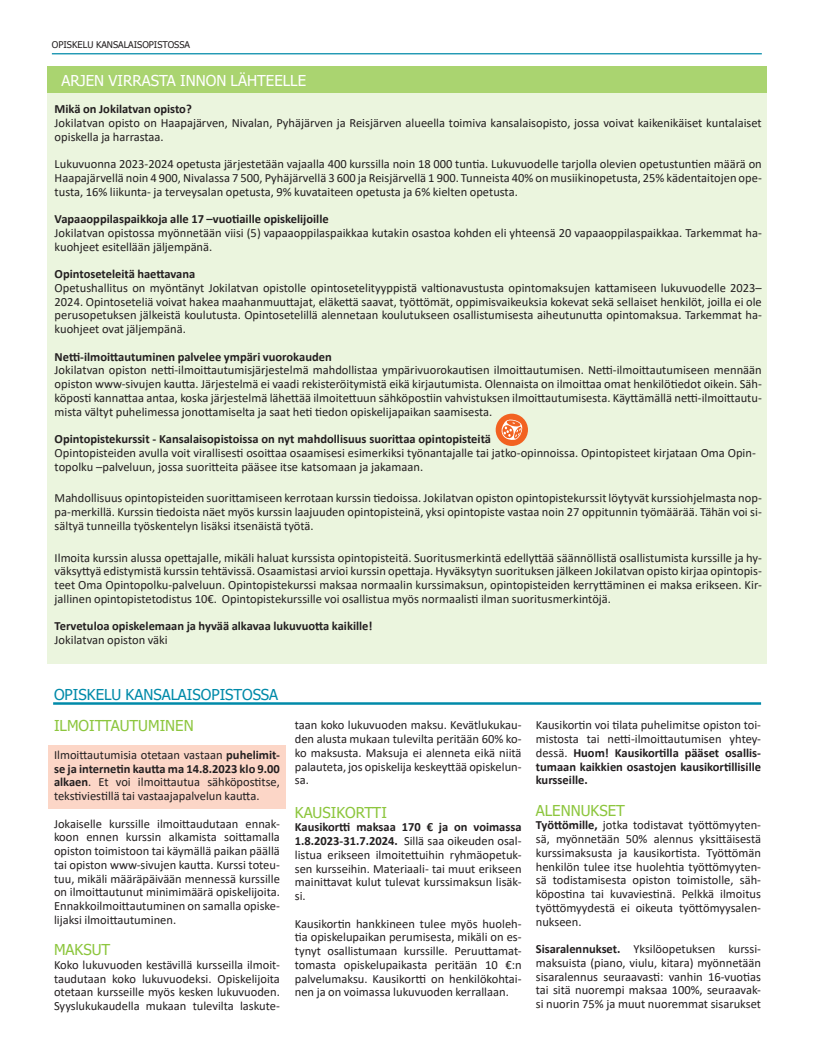
<style>
.page{position:relative;width:815px;height:1063px;background:#fff}
.page>*{position:absolute;margin:0;border:0;box-sizing:border-box;transform-origin:0 0}
.väliotsikko_pienempi{font:15px "Tahoma";color:#8dc63e}
.väliotsikko_pienempi-2{font:15px "Tahoma";color:#fff}
.väliotsikko_pienempi-3{font:15px "Tahoma";color:#008aa9}
.leipis{font:12.5px/13.8px "Calibri";color:#231f20;text-align:justify}
.leipis-2{font:700 12.5px "Calibri";color:#231f20}
.t1{font:9.25px "Tahoma";color:#231f20}
.s1{font-weight:700}
</style>
<div class="page">
<div style="left:48px;top:745px;width:237px;height:64px;background:#fcd6c7"></div>
<div style="left:47px;top:66px;width:720px;height:27px;background:#aad470"></div>
<div style="left:47px;top:93px;width:720px;height:570px;background:#ebf5de"></div>
<hr style="left:52px;top:53px;width:710px;height:1px;background:#008aa9">
<div style="left:496px;top:414px;width:32px;height:32px;background:#f26221;border-radius:50%"></div>
<svg style="left:501px;top:420px;width:22px;height:20px"></svg>
<hr style="left:53px;top:702px;width:708px;height:3px;background:#008aa9">
<p class="t1" style="left:52px;top:39px;width:140px">OPISKELU KANSALAISOPISTOSSA</p>
<p class="väliotsikko_pienempi-2" style="left:61px;top:70px;width:246px">ARJEN VIRRASTA INNON LÄHTEELLE</p>
<p class="leipis-2" style="left:55px;top:100px;width:139px">Mikä on Jokilatvan opisto?</p>
<p class="leipis" style="left:55px;top:116px;width:709px">Jokilatvan opisto on Haapajärven, Nivalan, Pyhäjärven ja Reisjärven alueella toimiva kansalaisopisto, jossa voivat kaikenikäiset kuntalaiset opiskella ja harrastaa.</p>
<p class="leipis" style="left:55px;top:157px;width:709px">Lukuvuonna 2023-2024 opetusta järjestetään vajaalla 400 kurssilla noin 18 000 tuntia. Lukuvuodelle tarjolla olevien opetustuntien määrä on Haapajärvellä noin 4 900, Nivalassa 7 500, Pyhäjärvellä 3 600 ja Reisjärvellä 1 900. Tunneista 40% on musiikinopetusta, 25% kädentaitojen ope&shy;tusta, 16% liikunta- ja terveysalan opetusta, 9% kuvataiteen opetusta ja 6% kielten opetusta.</p>
<p class="leipis-2" style="left:55px;top:210px;width:276px">Vapaaoppilaspaikkoja alle 17 –vuotiaille opiskelijoille</p>
<p class="leipis" style="left:55px;top:226px;width:709px">Jokilatvan opistossa myönnetään viisi (5) vapaaoppilaspaikkaa kutakin osastoa kohden eli yhteensä 20 vapaaoppilaspaikkaa. Tarkemmat ha&shy;kuohjeet esitellään jäljempänä.</p>
<p class="leipis-2" style="left:55px;top:265px;width:142px">Opintoseteleitä haettavana</p>
<p class="leipis" style="left:55px;top:281px;width:709px">Opetushallitus on myöntänyt Jokilatvan opistolle opintosetelityyppistä valtionavustusta opintomaksujen kattamiseen lukuvuodelle 2023– 2024. Opintoseteliä voivat hakea maahanmuuttajat, eläkettä saavat, työttömät, oppimisvaikeuksia kokevat sekä sellaiset henkilöt, joilla ei ole perusopetuksen jälkeistä koulutusta. Opintosetelillä alennetaan koulutukseen osallistumisesta aiheutunutta opintomaksua. Tarkemmat ha&shy;kuohjeet ovat jäljempänä.</p>
<p class="leipis-2" style="left:55px;top:348px;width:279px">Netti-ilmoittautuminen palvelee ympäri vuorokauden</p>
<p class="leipis" style="left:55px;top:363px;width:709px">Jokilatvan opiston netti-ilmoittautumisjärjestelmä mahdollistaa ympärivuorokautisen ilmoittautumisen. Netti-ilmoittautumiseen mennään opiston www-sivujen kautta. Järjestelmä ei vaadi rekisteröitymistä eikä kirjautumista. Olennaista on ilmoittaa omat henkilötiedot oikein. Säh&shy;köposti kannattaa antaa, koska järjestelmä lähettää ilmoitettuun sähköpostiin vahvistuksen ilmoittautumisesta. Käyttämällä netti-ilmoittautu&shy;mista vältyt puhelimessa jonottamiselta ja saat heti tiedon opiskelijapaikan saamisesta.</p>
<p class="leipis-2" style="left:55px;top:430px;width:438px">Opintopistekurssit - Kansalaisopistoissa on nyt mahdollisuus suorittaa opintopisteitä</p>
<p class="leipis" style="left:55px;top:446px;width:703px">Opintopisteiden avulla voit virallisesti osoittaa osaamisesi esimerkiksi työnantajalle tai jatko-opinnoissa. Opintopisteet kirjataan Oma Opin&shy;topolku –palveluun, jossa suoritteita pääsee itse katsomaan ja jakamaan.</p>
<p class="leipis" style="left:55px;top:491px;width:709px">Mahdollisuus opintopisteiden suorittamiseen kerrotaan kurssin tiedoissa. Jokilatvan opiston opintopistekurssit löytyvät kurssiohjelmasta nop&shy;pa-merkillä. Kurssin tiedoista näet myös kurssin laajuuden opintopisteinä, yksi opintopiste vastaa noin 27 oppitunnin työmäärää. Tähän voi si&shy;sältyä tunneilla työskentelyn lisäksi itsenäistä työtä.</p>
<p class="leipis" style="left:55px;top:550px;width:709px">Ilmoita kurssin alussa opettajalle, mikäli haluat kurssista opintopisteitä. Suoritusmerkintä edellyttää säännöllistä osallistumista kurssille ja hy&shy;väksyttyä edistymistä kurssin tehtävissä. Osaamistasi arvioi kurssin opettaja. Hyväksytyn suorituksen jälkeen Jokilatvan opisto kirjaa opintopis&shy;teet Oma Opintopolku-palveluun. Opintopistekurssi maksaa normaalin kurssimaksun, opintopisteiden kerryttäminen ei maksa erikseen. Kir&shy;jallinen opintopistetodistus 10€. Opintopistekurssille voi osallistua myös normaalisti ilman suoritusmerkintöjä.</p>
<p class="leipis-2" style="left:55px;top:617px;width:319px">Tervetuloa opiskelemaan ja hyvää alkavaa lukuvuotta kaikille!</p>
<p class="leipis" style="left:55px;top:633px;width:115px">Jokilatvan opiston väki</p>
<p class="väliotsikko_pienempi-3" style="left:54px;top:685px;width:226px">OPISKELU KANSALAISOPISTOSSA</p>
<p class="väliotsikko_pienempi" style="left:54px;top:716px;width:141px">ILMOITTAUTUMINEN</p>
<p class="leipis" style="left:54px;top:748px;width:227px">Ilmoittautumisia otetaan vastaan <span class="s1">puhelimit&shy;se ja internetin kautta ma 14.8.2023 klo 9.00 alkaen</span>. Et voi ilmoittautua sähköpostitse, tekstiviestillä tai vastaajapalvelun kautta.</p>
<p class="leipis" style="left:54px;top:816px;width:227px">Jokaiselle kurssille ilmoittaudutaan ennak&shy;koon ennen kurssin alkamista soittamalla opiston toimistoon tai käymällä paikan päällä tai opiston www-sivujen kautta. Kurssi toteu&shy;tuu, mikäli määräpäivään mennessä kurssille on ilmoittautunut minimimäärä opiskelijoita.<br>Ennakkoilmoittautuminen on samalla opiske&shy;lijaksi ilmoittautuminen.</p>
<p class="väliotsikko_pienempi" style="left:54px;top:940px;width:58px">MAKSUT</p>
<p class="leipis" style="left:54px;top:958px;width:227px">Koko lukuvuoden kestävillä kursseilla ilmoit&shy;taudutaan koko lukuvuodeksi. Opiskelijoita otetaan kursseille myös kesken lukuvuoden.<br>Syyslukukaudella mukaan tulevilta laskute-</p>
<p class="leipis" style="left:295px;top:718px;width:228px">taan koko lukuvuoden maksu. Kevätlukukau&shy;den alusta mukaan tulevilta peritään 60% ko&shy;ko maksusta. Maksuja ei alenneta eikä niitä palauteta, jos opiskelija keskeyttää opiskelun&shy;sa.</p>
<p class="väliotsikko_pienempi" style="left:295px;top:802px;width:94px">KAUSIKORTTI</p>
<p class="leipis" style="left:295px;top:820px;width:228px"><span class="s1">Kausikortti maksaa 170 € ja on voimassa 1.8.2023-31.7.2024.</span> Sillä saa oikeuden osal&shy;listua erikseen ilmoitettuihin ryhmäopetuk&shy;sen kursseihin. Materiaali- tai muut erikseen mainittavat kulut tulevat kurssimaksun lisäk&shy;si.</p>
<p class="leipis" style="left:295px;top:916px;width:228px">Kausikortin hankkineen tulee myös huoleh&shy;tia opiskelupaikan perumisesta, mikäli on es&shy;tynyt osallistumaan kurssille. Peruuttamat&shy;tomasta opiskelupaikasta peritään 10 €:n palvelumaksu. Kausikortti on henkilökohtai&shy;nen ja on voimassa lukuvuoden kerrallaan.</p>
<p class="leipis" style="left:536px;top:718px;width:227px">Kausikortin voi tilata puhelimitse opiston toi&shy;mistosta tai netti-ilmoittautumisen yhtey&shy;dessä. <span class="s1">Huom! Kausikortilla pääset osallis&shy;tumaan kaikkien osastojen kausikortillisille kursseille.</span></p>
<p class="väliotsikko_pienempi" style="left:536px;top:800px;width:91px">ALENNUKSET</p>
<p class="leipis" style="left:536px;top:818px;width:227px"><span class="s1">Työttömille,</span> jotka todistavat työttömyyten&shy;sä, myönnetään 50% alennus yksittäisestä kurssimaksusta ja kausikortista. Työttömän henkilön tulee itse huolehtia työttömyyten&shy;sä todistamisesta opiston toimistolle, säh&shy;köpostina tai kuvaviestinä. Pelkkä ilmoitus työttömyydestä ei oikeuta työttömyysalen&shy;nukseen.</p>
<p class="leipis" style="left:536px;top:942px;width:227px"><span class="s1">Sisaralennukset.</span> Yksilöopetuksen kurssi&shy;maksuista (piano, viulu, kitara) myönnetään sisaralennus seuraavasti: vanhin 16-vuotias tai sitä nuorempi maksaa 100%, seuraavak&shy;si nuorin 75% ja muut nuoremmat sisarukset</p>
</div>
